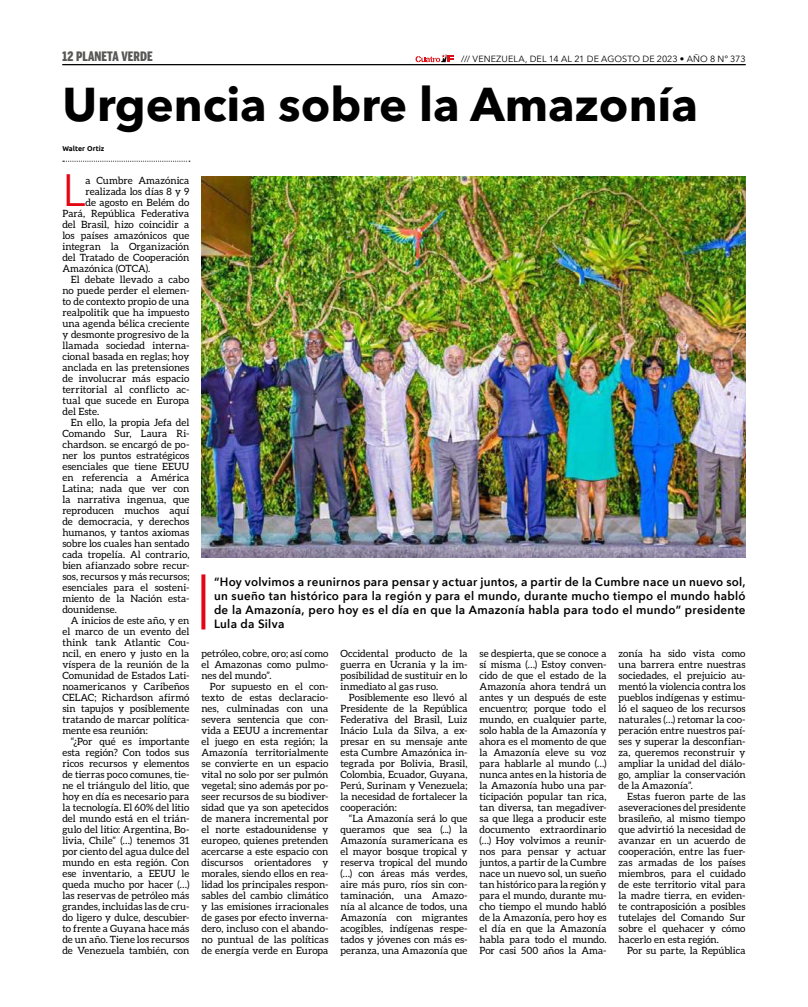
<style>
.page{position:relative;width:808px;height:1007px;background:#fff}
.page>*{position:absolute;margin:0;border:0;box-sizing:border-box;transform-origin:0 0}
.t1{font:700 47px "Avenir Next LT Pro";color:#000}
.t2{font:45.2px "Avenir";color:#e30613}
.t3{font:900 13px "Benton Sans Comp";letter-spacing:.01em;color:#575756}
.t4{font:600 12px/14px "Avenir Next";letter-spacing:.025em;color:#000;text-align:justify}
.t5{font:10px/11px "Aleo";letter-spacing:.005em;color:#000;text-align:justify}
.t6{font:9px "Avenir Next";letter-spacing:.005em;color:#000}
.t7{font:700 7px "Ubuntu";letter-spacing:.01em;color:#000}
</style>
<div class="page">
<hr style="left:62px;top:64px;width:684px;height:1px;background:#000">
<svg style="left:415px;top:54px;width:39px;height:8px"></svg>
<img style="left:201px;top:176px;width:545px;height:382px">
<svg style="left:63px;top:161px;width:127px;height:1px"></svg>
<svg style="left:201px;top:574px;width:4px;height:55px"></svg>
<h3 class="t3" style="left:62px;top:48px;width:92px">12 PLANETA VERDE</h3>
<p class="t6" style="left:461px;top:51px;width:286px">/// VENEZUELA, DEL 14 AL 21 DE AGOSTO DE 2023 • AÑO 8 Nº 373</p>
<h1 class="t1" style="left:62px;top:75px;width:637px">Urgencia sobre la Amazonía</h1>
<p class="t7" style="left:62px;top:144px;width:44px">Walter Ortiz</p>
<h2 class="t2" style="left:62px;top:163px;width:24px">L</h2>
<p class="t5" style="left:85px;top:174px;width:105px">a Cumbre Amazónica</p>
<p class="t5" style="left:85px;top:185px;width:105px">realizada los días 8 y 9</p>
<p class="t5" style="left:85px;top:196px;width:105px">de agosto en Belém do</p>
<p class="t5" style="left:62px;top:207px;width:129px">Pará, República Federativa</p>
<p class="t5" style="left:62px;top:218px;width:129px">del Brasil, hizo coincidir a</p>
<p class="t5" style="left:62px;top:229px;width:129px">los países amazónicos que</p>
<p class="t5" style="left:62px;top:240px;width:129px">integran la Organización</p>
<p class="t5" style="left:62px;top:251px;width:129px">del Tratado de Cooperación</p>
<p class="t5" style="left:62px;top:262px;width:89px">Amazónica (OTCA).</p>
<p class="t5" style="left:71px;top:273px;width:120px">El debate llevado a cabo</p>
<p class="t5" style="left:62px;top:284px;width:129px">no puede perder el elemen-</p>
<p class="t5" style="left:62px;top:295px;width:129px">to de contexto propio de una</p>
<p class="t5" style="left:62px;top:306px;width:129px">realpolitik que ha impuesto</p>
<p class="t5" style="left:62px;top:317px;width:129px">una agenda bélica creciente</p>
<p class="t5" style="left:62px;top:328px;width:129px">y desmonte progresivo de la</p>
<p class="t5" style="left:62px;top:339px;width:129px">llamada sociedad interna-</p>
<p class="t5" style="left:62px;top:350px;width:129px">cional basada en reglas; hoy</p>
<p class="t5" style="left:62px;top:361px;width:129px">anclada en las pretensiones</p>
<p class="t5" style="left:62px;top:372px;width:129px">de involucrar más espacio</p>
<p class="t5" style="left:62px;top:383px;width:129px">territorial al conflicto ac-</p>
<p class="t5" style="left:62px;top:394px;width:129px">tual que sucede en Europa</p>
<p class="t5" style="left:62px;top:405px;width:38px">del Este.</p>
<p class="t5" style="left:71px;top:416px;width:120px">En ello, la propia Jefa del</p>
<p class="t5" style="left:62px;top:427px;width:129px">Comando Sur, Laura Ri-</p>
<p class="t5" style="left:62px;top:438px;width:129px">chardson. se encargó de po-</p>
<p class="t5" style="left:62px;top:449px;width:129px">ner los puntos estratégicos</p>
<p class="t5" style="left:62px;top:460px;width:129px">esenciales que tiene EEUU</p>
<p class="t5" style="left:62px;top:471px;width:129px">en referencia a América</p>
<p class="t5" style="left:62px;top:482px;width:129px">Latina; nada que ver con</p>
<p class="t5" style="left:62px;top:493px;width:129px">la narrativa ingenua, que</p>
<p class="t5" style="left:62px;top:504px;width:129px">reproducen muchos aquí</p>
<p class="t5" style="left:62px;top:515px;width:129px">de democracia, y derechos</p>
<p class="t5" style="left:62px;top:526px;width:129px">humanos, y tantos axiomas</p>
<p class="t5" style="left:62px;top:537px;width:129px">sobre los cuales han sentado</p>
<p class="t5" style="left:62px;top:548px;width:129px">cada tropelía. Al contrario,</p>
<p class="t5" style="left:62px;top:559px;width:129px">bien afianzado sobre recur-</p>
<p class="t5" style="left:62px;top:570px;width:129px">sos, recursos y más recursos;</p>
<p class="t5" style="left:62px;top:581px;width:129px">esenciales para el sosteni-</p>
<p class="t5" style="left:62px;top:592px;width:129px">miento de la Nación esta-</p>
<p class="t5" style="left:62px;top:603px;width:56px">dounidense.</p>
<p class="t5" style="left:71px;top:614px;width:120px">A inicios de este año, y en</p>
<p class="t5" style="left:62px;top:625px;width:129px">el marco de un evento del</p>
<p class="t5" style="left:62px;top:636px;width:129px">think tank Atlantic Cou-</p>
<p class="t5" style="left:62px;top:647px;width:129px">ncil, en enero y justo en la</p>
<p class="t5" style="left:62px;top:658px;width:129px">víspera de la reunión de la</p>
<p class="t5" style="left:62px;top:669px;width:129px">Comunidad de Estados Lati-</p>
<p class="t5" style="left:62px;top:680px;width:129px">noamericanos y Caribeños</p>
<p class="t5" style="left:62px;top:691px;width:129px">CELAC; Richardson afirmó</p>
<p class="t5" style="left:62px;top:702px;width:129px">sin tapujos y posiblemente</p>
<p class="t5" style="left:62px;top:713px;width:129px">tratando de marcar política-</p>
<p class="t5" style="left:62px;top:724px;width:87px">mente esa reunión:</p>
<p class="t5" style="left:71px;top:735px;width:120px">“¿Por qué es importante</p>
<p class="t5" style="left:62px;top:746px;width:129px">esta región? Con todos sus</p>
<p class="t5" style="left:62px;top:757px;width:129px">ricos recursos y elementos</p>
<p class="t5" style="left:62px;top:768px;width:129px">de tierras poco comunes, tie-</p>
<p class="t5" style="left:62px;top:779px;width:129px">ne el triángulo del litio, que</p>
<p class="t5" style="left:62px;top:790px;width:129px">hoy en día es necesario para</p>
<p class="t5" style="left:62px;top:801px;width:129px">la tecnología. El 60% del litio</p>
<p class="t5" style="left:62px;top:812px;width:129px">del mundo está en el trián-</p>
<p class="t5" style="left:62px;top:823px;width:129px">gulo del litio: Argentina, Bo-</p>
<p class="t5" style="left:62px;top:834px;width:129px">livia, Chile” (…) tenemos 31</p>
<p class="t5" style="left:62px;top:845px;width:129px">por ciento del agua dulce del</p>
<p class="t5" style="left:62px;top:856px;width:129px">mundo en esta región. Con</p>
<p class="t5" style="left:62px;top:867px;width:129px">ese inventario, a EEUU le</p>
<p class="t5" style="left:62px;top:878px;width:129px">queda mucho por hacer (…)</p>
<p class="t5" style="left:62px;top:889px;width:129px">las reservas de petróleo más</p>
<p class="t5" style="left:62px;top:900px;width:129px">grandes, incluidas las de cru-</p>
<p class="t5" style="left:62px;top:911px;width:129px">do ligero y dulce, descubier-</p>
<p class="t5" style="left:62px;top:922px;width:128px">to frente a Guyana hace más</p>
<p class="t5" style="left:62px;top:933px;width:129px">de un año. Tiene los recursos</p>
<p class="t5" style="left:62px;top:944px;width:129px">de Venezuela también, con</p>
<p class="t4" style="left:214px;top:575px;width:533px">“Hoy volvimos a reunirnos para pensar y actuar juntos, a partir de la Cumbre nace un nuevo sol, un sueño tan histórico para la región y para el mundo, durante mucho tiempo el mundo habló de la Amazonía, pero hoy es el día en que la Amazonía habla para todo el mundo” presidente Lula da Silva</p>
<p class="t5" style="left:201px;top:647px;width:129px">petróleo, cobre, oro; así como el Amazonas como pulmo&shy;nes del mundo”.</p>
<p class="t5" style="left:201px;top:680px;width:129px;text-indent:9px">Por supuesto en el con&shy;texto de estas declaracio&shy;nes, culminadas con una severa sentencia que con&shy;vida a EEUU a incrementar el juego en esta región; la Amazonía territorialmente se convierte en un espacio vital no solo por ser pulmón vegetal; sino además por po&shy;seer recursos de su biodiver&shy;sidad que ya son apetecidos de manera incremental por el norte estadounidense y europeo, quienes pretenden acercarse a este espacio con discursos orientadores y morales, siendo ellos en rea&shy;lidad los principales respon&shy;sables del cambio climático y las emisiones irracionales de gases por efecto inverna&shy;dero, incluso con el abando&shy;no puntual de las políticas de energía verde en Europa</p>
<p class="t5" style="left:340px;top:647px;width:129px">Occidental producto de la guerra en Ucrania y la im&shy;posibilidad de sustituir en lo inmediato al gas ruso.</p>
<p class="t5" style="left:340px;top:691px;width:129px;text-indent:8px">Posiblemente eso llevó al Presidente de la República Federativa del Brasil, Luiz Inácio Lula da Silva, a ex&shy;presar en su mensaje ante esta Cumbre Amazónica in&shy;tegrada por Bolivia, Brasil, Colombia, Ecuador, Guyana, Perú, Surinam y Venezuela; la necesidad de fortalecer la cooperación:</p>
<p class="t5" style="left:340px;top:812px;width:129px;text-indent:8px">“La Amazonía será lo que queramos que sea (...) la Amazonía suramericana es el mayor bosque tropical y reserva tropical del mundo (…) con áreas más verdes, aire más puro, ríos sin con&shy;taminación, una Amazo&shy;nía al alcance de todos, una Amazonía con migrantes acogibles, indígenas respe&shy;tados y jóvenes con más es&shy;peranza, una Amazonía que</p>
<p class="t5" style="left:479px;top:647px;width:129px">se despierta, que se conoce a sí misma (…) Estoy conven&shy;cido de que el estado de la Amazonía ahora tendrá un antes y un después de este encuentro; porque todo el mundo, en cualquier parte, solo habla de la Amazonía y ahora es el momento de que la Amazonía eleve su voz para hablarle al mundo (…) nunca antes en la historia de la Amazonía hubo una par&shy;ticipación popular tan rica, tan diversa, tan megadiver&shy;sa que llega a producir este documento extraordinario (…) Hoy volvimos a reunir&shy;nos para pensar y actuar juntos, a partir de la Cumbre nace un nuevo sol, un sueño tan histórico para la región y para el mundo, durante mu&shy;cho tiempo el mundo habló de la Amazonía, pero hoy es el día en que la Amazonía habla para todo el mundo.<br>Por casi 500 años la Ama-</p>
<p class="t5" style="left:618px;top:647px;width:129px">zonía ha sido vista como una barrera entre nuestras sociedades, el prejuicio au&shy;mentó la violencia contra los pueblos indígenas y estimu&shy;ló el saqueo de los recursos naturales (…) retomar la coo&shy;peración entre nuestros paí&shy;ses y superar la desconfian&shy;za, queremos reconstruir y ampliar la unidad del diálo&shy;go, ampliar la conservación de la Amazonía”.</p>
<p class="t5" style="left:618px;top:790px;width:129px;text-indent:8px">Estas fueron parte de las aseveraciones del presidente brasileño, al mismo tiempo que advirtió la necesidad de avanzar en un acuerdo de cooperación, entre las fuer&shy;zas armadas de los países miembros, para el cuidado de este territorio vital para la madre tierra, en eviden&shy;te contraposición a posibles tutelajes del Comando Sur sobre el quehacer y cómo hacerlo en esta región.</p>
<p class="t5" style="left:627px;top:944px;width:120px">Por su parte, la República</p>
</div>
